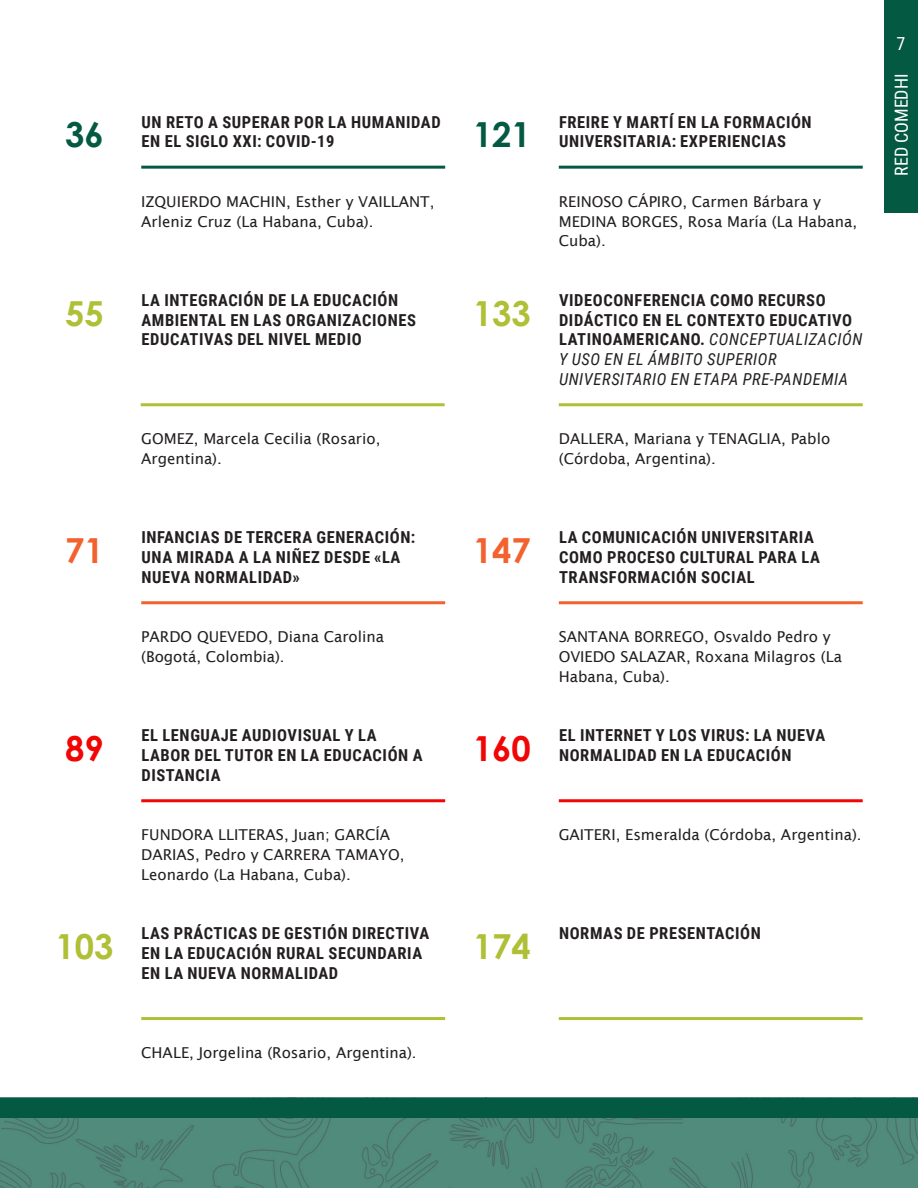
<style>
.page{position:relative;width:918px;height:1188px;background:#fff}
.page>*{position:absolute;margin:0;border:0;box-sizing:border-box;transform-origin:0 0}
.Números{font:700 34.5px "Century Gothic";color:#afc036}
.Números-2{font:700 34.5px "Century Gothic";color:#045942}
.Números-3{font:700 34.5px "Century Gothic";color:#f2622e}
.Números-4{font:700 34.5px "Century Gothic";color:#f10505}
.t1{font:18px "Roboto Condensed";color:#fff}
.Títulos{font:700 16.5px/19.8px "Roboto Condensed";letter-spacing:.035em;color:#231f20}
.Texto{font:15px/19.8px "Lucida Sans";color:#231f20}
.s1{font-weight:400;font-style:italic}
</style>
<div class="page">
<hr style="left:141px;top:166px;width:304px;height:3px;background:#045942">
<hr style="left:559px;top:166px;width:304px;height:3px;background:#045942">
<hr style="left:141px;top:403px;width:304px;height:3px;background:#afc036">
<hr style="left:559px;top:403px;width:304px;height:3px;background:#afc036">
<hr style="left:141px;top:601px;width:304px;height:3px;background:#f2622e">
<hr style="left:559px;top:601px;width:304px;height:3px;background:#f2622e">
<hr style="left:141px;top:1017px;width:304px;height:3px;background:#afc036">
<hr style="left:559px;top:1017px;width:304px;height:3px;background:#afc036">
<hr style="left:141px;top:799px;width:304px;height:3px;background:#f10505">
<hr style="left:559px;top:799px;width:304px;height:3px;background:#f10505">
<img style="left:0;top:1118px;width:918px;height:70px">
<div style="left:0;top:1098px;width:918px;height:20px;background:#045942"></div>
<div style="left:884px;top:0;width:34px;height:213px;background:#045942"></div>
<p class="Títulos" style="left:142px;top:111px;width:301px">UN RETO A SUPERAR POR LA HUMANIDAD<br>EN EL SIGLO XXI: COVID-19</p>
<p class="Títulos" style="left:559px;top:111px;width:254px">FREIRE Y MARTÍ EN LA FORMACIÓN<br>UNIVERSITARIA: EXPERIENCIAS</p>
<p class="Números-2" style="left:65px;top:109px;width:40px">36</p>
<p class="Números-2" style="left:473px;top:109px;width:59px">121</p>
<p class="Texto" style="left:141px;top:191px;width:295px">IZQUIERDO MACHIN, Esther y VAILLANT,<br>Arleniz Cruz (La Habana, Cuba).</p>
<p class="Texto" style="left:559px;top:191px;width:300px">REINOSO CÁPIRO, Carmen Bárbara y<br>MEDINA BORGES, Rosa María (La Habana,<br>Cuba).</p>
<p class="Títulos" style="left:142px;top:289px;width:276px">LA INTEGRACIÓN DE LA EDUCACIÓN<br>AMBIENTAL EN LAS ORGANIZACIONES<br>EDUCATIVAS DEL NIVEL MEDIO</p>
<p class="Títulos" style="left:559px;top:289px;width:305px">VIDEOCONFERENCIA COMO RECURSO DIDÁCTICO EN EL CONTEXTO EDUCATIVO LATINOAMERICANO. <span class="s1">CONCEPTUALIZACIÓN Y USO EN EL ÁMBITO SUPERIOR UNIVERSITARIO EN ETAPA PRE-PANDEMIA</span></p>
<p class="Números" style="left:65px;top:287px;width:40px">55</p>
<p class="Números" style="left:473px;top:287px;width:59px">133</p>
<p class="Texto" style="left:141px;top:429px;width:241px">GOMEZ, Marcela Cecilia (Rosario,<br>Argentina).</p>
<p class="Texto" style="left:559px;top:429px;width:273px">DALLERA, Mariana y TENAGLIA, Pablo (Córdoba, Argentina).</p>
<p class="Títulos" style="left:142px;top:527px;width:275px">INFANCIAS DE TERCERA GENERACIÓN:<br>UNA MIRADA A LA NIÑEZ DESDE «LA<br>NUEVA NORMALIDAD»</p>
<p class="Títulos" style="left:559px;top:527px;width:262px">LA COMUNICACIÓN UNIVERSITARIA<br>COMO PROCESO CULTURAL PARA LA<br>TRANSFORMACIÓN SOCIAL</p>
<p class="Números-3" style="left:65px;top:524px;width:40px">71</p>
<p class="Números-3" style="left:473px;top:524px;width:59px">147</p>
<p class="Texto" style="left:141px;top:627px;width:244px">PARDO QUEVEDO, Diana Carolina (Bogotá, Colombia).</p>
<p class="Texto" style="left:559px;top:627px;width:285px">SANTANA BORREGO, Osvaldo Pedro y<br>OVIEDO SALAZAR, Roxana Milagros (La<br>Habana, Cuba).</p>
<p class="Títulos" style="left:142px;top:725px;width:283px">EL LENGUAJE AUDIOVISUAL Y LA<br>LABOR DEL TUTOR EN LA EDUCACIÓN A<br>DISTANCIA</p>
<p class="Títulos" style="left:559px;top:725px;width:268px">EL INTERNET Y LOS VIRUS: LA NUEVA<br>NORMALIDAD EN LA EDUCACIÓN</p>
<p class="Números-4" style="left:65px;top:722px;width:40px">89</p>
<p class="Números-4" style="left:473px;top:722px;width:59px">160</p>
<p class="Texto" style="left:141px;top:825px;width:265px">FUNDORA LLITERAS, Juan; GARCÍA<br>DARIAS, Pedro y CARRERA TAMAYO,<br>Leonardo (La Habana, Cuba).</p>
<p class="Texto" style="left:559px;top:825px;width:304px">GAITERI, Esmeralda (Córdoba, Argentina).</p>
<p class="Títulos" style="left:142px;top:923px;width:289px">LAS PRÁCTICAS DE GESTIÓN DIRECTIVA<br>EN LA EDUCACIÓN RURAL SECUNDARIA<br>EN LA NUEVA NORMALIDAD</p>
<p class="Títulos" style="left:559px;top:923px;width:203px">NORMAS DE PRESENTACIÓN</p>
<p class="Números" style="left:55px;top:920px;width:59px">103</p>
<p class="Números" style="left:473px;top:920px;width:59px">174</p>
<p class="Texto" style="left:141px;top:1043px;width:277px">CHALE, Jorgelina (Rosario, Argentina).</p>
<p class="t1" style="left:897px;top:31px;width:10px">7</p>
<p class="t1" style="left:889px;top:176px;width:104px;rotate:-90deg">RED COMEDHI</p>
</div>
